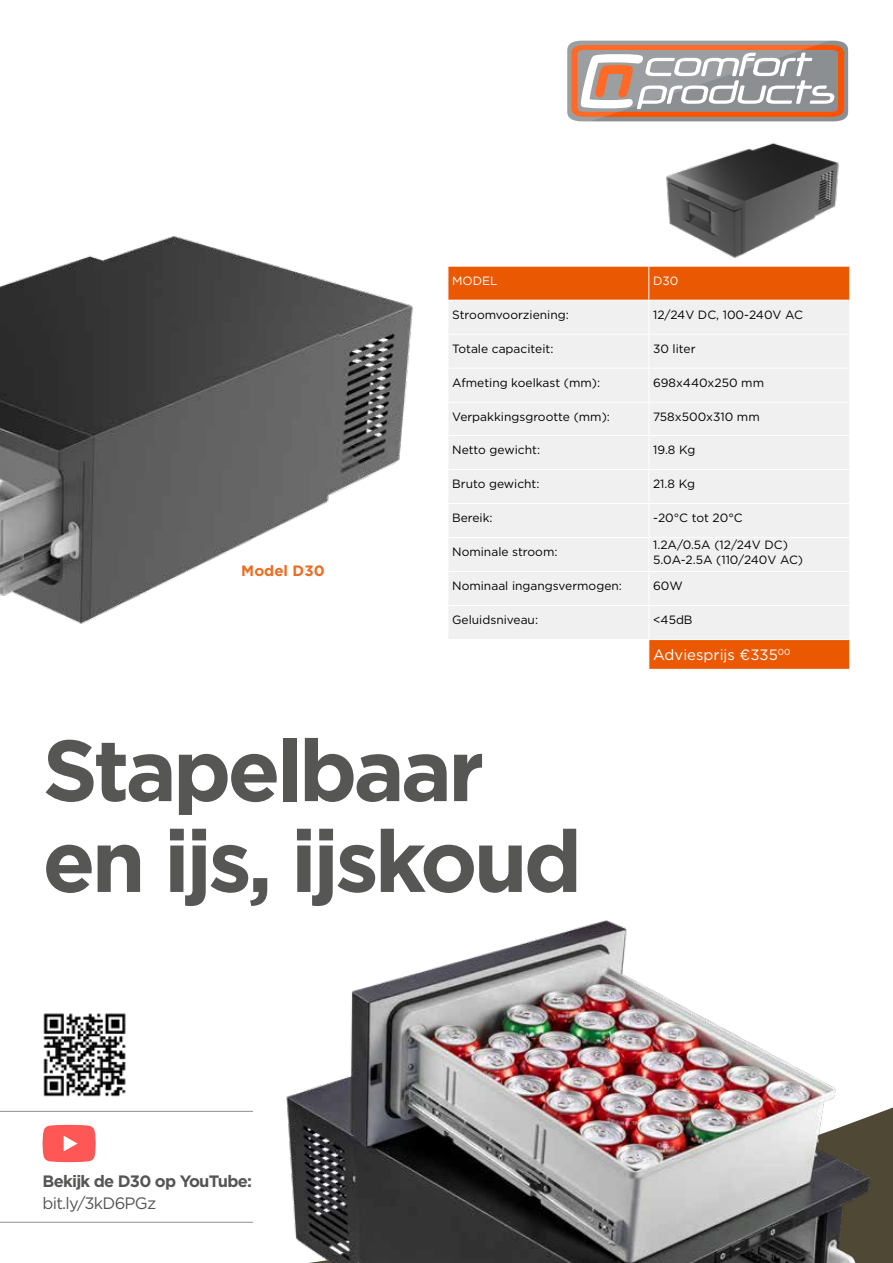
<style>
.page{position:relative;width:893px;height:1263px;background:#fff}
.page>*{position:absolute;margin:0;border:0;box-sizing:border-box;transform-origin:0 0}
.t1{font:700 86.55px/90.8px "Gotham";letter-spacing:-.045em;color:#565655}
.t2{font:700 16.5px "Gotham";letter-spacing:-.045em;color:#565655}
.t3{font:16.5px "Gotham";letter-spacing:-.045em;color:#565655}
.t4{font:15px "Gotham";color:#fff}
.t5{font:700 15px "Gotham";color:#ed6c22}
.t6{font:12px/14.4px "Gotham";color:#000}
.t7{font:12px "Gotham";color:#fff}
</style>
<div class="page">
<svg style="left:567px;top:40px;width:281px;height:82px"></svg>
<svg style="left:456px;top:267px;width:393px;height:402px;fill:#ea5901"></svg>
<div style="left:456px;top:301px;width:393px;height:338px;background:#f0f0f0"></div>
<hr style="left:648px;top:301px;width:1px;height:33px;background:#fff">
<hr style="left:448px;top:334px;width:201px;height:1px;background:#fff">
<hr style="left:649px;top:334px;width:201px;height:1px;background:#fff">
<hr style="left:648px;top:335px;width:1px;height:33px;background:#fff">
<hr style="left:448px;top:368px;width:201px;height:1px;background:#fff">
<hr style="left:649px;top:368px;width:201px;height:1px;background:#fff">
<hr style="left:648px;top:369px;width:1px;height:33px;background:#fff">
<hr style="left:448px;top:402px;width:201px;height:1px;background:#fff">
<hr style="left:649px;top:402px;width:201px;height:1px;background:#fff">
<hr style="left:648px;top:403px;width:1px;height:32px;background:#fff">
<hr style="left:448px;top:435px;width:201px;height:1px;background:#fff">
<hr style="left:649px;top:435px;width:201px;height:1px;background:#fff">
<hr style="left:648px;top:436px;width:1px;height:33px;background:#fff">
<hr style="left:448px;top:469px;width:201px;height:1px;background:#fff">
<hr style="left:649px;top:469px;width:201px;height:1px;background:#fff">
<hr style="left:648px;top:470px;width:1px;height:33px;background:#fff">
<hr style="left:448px;top:503px;width:201px;height:1px;background:#fff">
<hr style="left:649px;top:503px;width:201px;height:1px;background:#fff">
<hr style="left:648px;top:504px;width:1px;height:33px;background:#fff">
<hr style="left:448px;top:537px;width:201px;height:1px;background:#fff">
<hr style="left:649px;top:537px;width:201px;height:1px;background:#fff">
<hr style="left:648px;top:538px;width:1px;height:33px;background:#fff">
<hr style="left:448px;top:571px;width:201px;height:1px;background:#fff">
<hr style="left:649px;top:571px;width:201px;height:1px;background:#fff">
<hr style="left:648px;top:572px;width:1px;height:33px;background:#fff">
<hr style="left:448px;top:605px;width:201px;height:1px;background:#fff">
<hr style="left:649px;top:605px;width:201px;height:1px;background:#fff">
<hr style="left:648px;top:606px;width:1px;height:33px;background:#fff">
<hr style="left:448px;top:300px;width:201px;height:1px;background:#fff">
<hr style="left:649px;top:300px;width:201px;height:1px;background:#fff">
<hr style="left:448px;top:639px;width:201px;height:1px;background:#fff">
<hr style="left:649px;top:639px;width:201px;height:1px;background:#fff">
<svg style="left:648px;top:640px;width:1px;height:29px"></svg>
<svg style="left:849px;top:640px;width:1px;height:29px"></svg>
<hr style="left:648px;top:266px;width:1px;height:34px;background:#fff">
<img style="left:637px;top:95px;width:213px;height:178px">
<img style="left:0;top:236px;width:456px;height:403px">
<img style="left:286px;top:920px;width:607px;height:343px">
<svg style="left:43px;top:1125px;width:53px;height:37px"></svg>
<hr style="left:0;top:1111px;width:253px;height:1px;background:#8d9091">
<hr style="left:0;top:1222px;width:253px;height:1px;background:#8d9091">
<img style="left:43px;top:1013px;width:83px;height:84px">
<p class="t5" style="left:241px;top:561px;width:85px">Model D30</p>
<p class="t7" style="left:452px;top:273px;width:47px">MODEL</p>
<p class="t7" style="left:653px;top:273px;width:27px">D30</p>
<p class="t6" style="left:452px;top:307px;width:118px">Stroomvoorziening:</p>
<p class="t6" style="left:653px;top:307px;width:151px">12/24V DC, 100-240V AC</p>
<p class="t6" style="left:452px;top:341px;width:103px">Totale capaciteit:</p>
<p class="t6" style="left:653px;top:341px;width:44px">30 liter</p>
<p class="t6" style="left:452px;top:375px;width:149px">Afmeting koelkast (mm):</p>
<p class="t6" style="left:653px;top:375px;width:112px">698x440x250 mm</p>
<p class="t6" style="left:452px;top:409px;width:159px">Verpakkingsgrootte (mm):</p>
<p class="t6" style="left:653px;top:409px;width:108px">758x500x310 mm</p>
<p class="t6" style="left:452px;top:443px;width:89px">Netto gewicht:</p>
<p class="t6" style="left:653px;top:443px;width:44px">19.8 Kg</p>
<p class="t6" style="left:452px;top:477px;width:89px">Bruto gewicht:</p>
<p class="t6" style="left:653px;top:477px;width:43px">21.8 Kg</p>
<p class="t6" style="left:452px;top:511px;width:42px">Bereik:</p>
<p class="t6" style="left:653px;top:511px;width:91px">-20°C tot 20°C</p>
<p class="t6" style="left:452px;top:545px;width:107px">Nominale stroom:</p>
<p class="t6" style="left:653px;top:537px;width:152px">1.2A/0.5A (12/24V DC)<br>5.0A-2.5A (110/240V AC)</p>
<p class="t6" style="left:452px;top:579px;width:171px">Nominaal ingangsvermogen:</p>
<p class="t6" style="left:653px;top:579px;width:31px">60W</p>
<p class="t6" style="left:452px;top:613px;width:87px">Geluidsniveau:</p>
<p class="t6" style="left:653px;top:613px;width:41px">&lt;45dB</p>
<p class="t4" style="left:653px;top:645px;width:139px">Adviesprijs €335<sup>00</sup></p>
<h1 class="t1" style="left:43px;top:724px;width:541px">Stapelbaar en ijs, ijskoud</h1>
<h2 class="t2" style="left:43px;top:1170px;width:211px">Bekijk de D30 op YouTube:</h2>
<h2 class="t3" style="left:43px;top:1193px;width:115px">bit.ly/3kD6PGz</h2>
</div>
